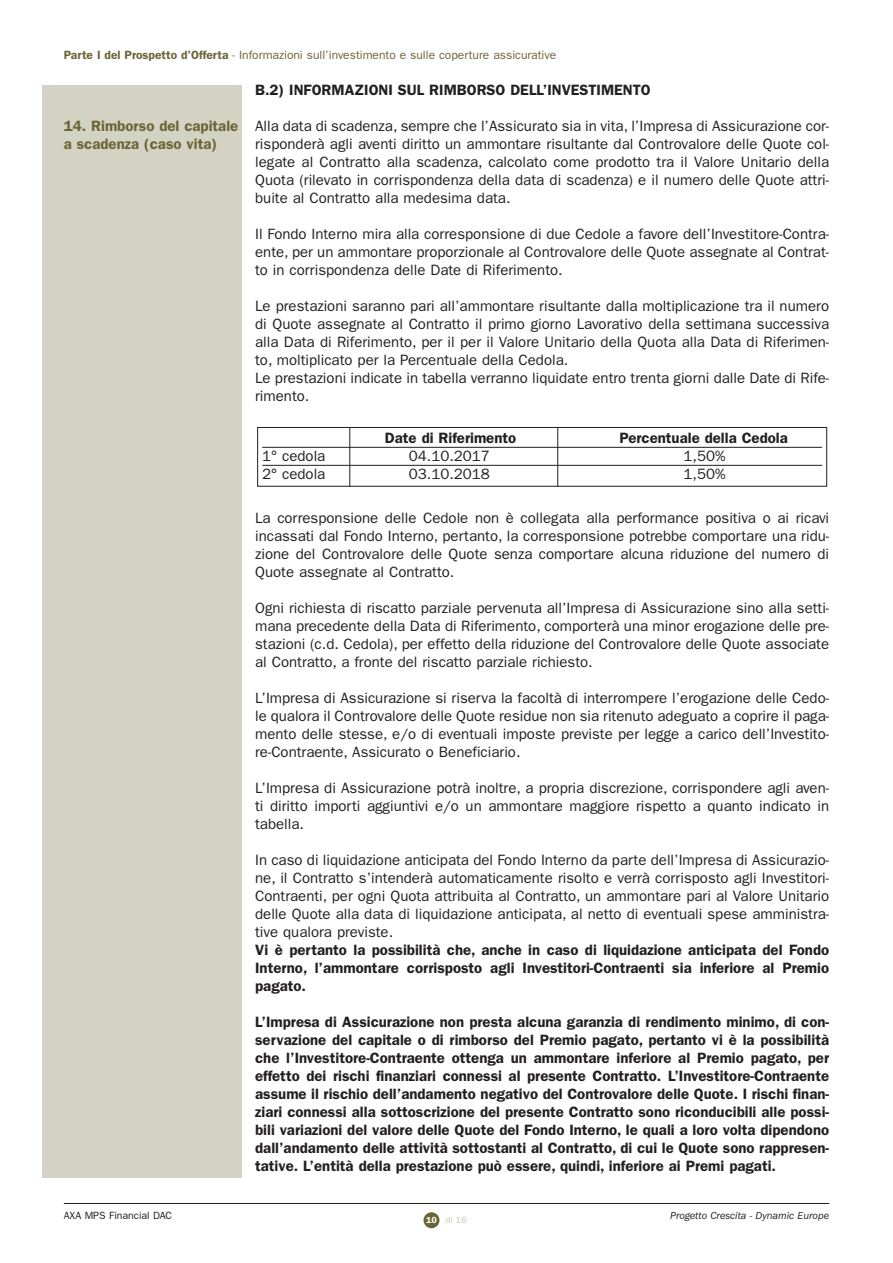
<style>
.page{position:relative;width:893px;height:1263px;background:#fff}
.page>*{position:absolute;margin:0;border:0;box-sizing:border-box;transform-origin:0 0}
.t1{font:15px/18px "Franklin Gothic";color:#231f20;text-align:justify}
.t2{font:600 15px/18px "Franklin Gothic";color:#231f20;text-align:justify}
.t3{font:600 15px/18px "Franklin Gothic";color:#6a6536}
.t4{font:12px "Franklin Gothic";color:#6a6536}
.t5{font:italic 10.5px "Franklin Gothic";color:#231f20}
.t6{font:10.5px "Franklin Gothic";color:#231f20}
.t7{font:9px "Franklin Gothic";color:#c5c1ac}
.s1{font-weight:600}
.s2{font-weight:600;color:#fff}
</style>
<div class="page">
<div style="left:423px;top:1212px;width:16px;height:16px;background:#6a6536;border-radius:50%"></div>
<div style="left:43px;top:85px;width:199px;height:1093px;background:#d4d2c3"></div>
<svg style="left:257px;top:427px;width:570px;height:60px"></svg>
<hr style="left:262px;top:465px;width:560px;height:1px;background:#231f20">
<hr style="left:349px;top:427px;width:1px;height:60px;background:#231f20">
<hr style="left:557px;top:427px;width:1px;height:60px;background:#231f20">
<hr style="left:64px;top:1203px;width:765px;height:1px;background:#231f20">
<p class="t4" style="left:64px;top:51px;width:494px"><span class="s1">Parte I del Prospetto d’Offerta</span> - Informazioni sull’investimento e sulle coperture assicurative</p>
<p class="t3" style="left:64px;top:118px;width:176px">14. Rimborso del capitale a scadenza (caso vita)</p>
<p class="t2" style="left:255px;top:82px;width:397px">B.2) INFORMAZIONI SUL RIMBORSO DELL’INVESTIMENTO</p>
<p class="t1" style="left:255px;top:118px;width:576px">Alla data di scadenza, sempre che l’Assicurato sia in vita, l’Impresa di Assicurazione cor&shy;risponderà agli aventi diritto un ammontare risultante dal Controvalore delle Quote col&shy;legate al Contratto alla scadenza, calcolato come prodotto tra il Valore Unitario della Quota (rilevato in corrispondenza della data di scadenza) e il numero delle Quote attri&shy;buite al Contratto alla medesima data.</p>
<p class="t1" style="left:255px;top:226px;width:575px">Il Fondo Interno mira alla corresponsione di due Cedole a favore dell’Investitore-Contra&shy;ente, per un ammontare proporzionale al Controvalore delle Quote assegnate al Contrat&shy;to in corrispondenza delle Date di Riferimento.</p>
<p class="t1" style="left:255px;top:298px;width:576px;text-align:left">Le prestazioni saranno pari all’ammontare risultante dalla moltiplicazione tra il numero di Quote assegnate al Contratto il primo giorno Lavorativo della settimana successiva alla Data di Riferimento, per il per il Valore Unitario della Quota alla Data di Riferimen&shy;to, moltiplicato per la Percentuale della Cedola.<br>Le prestazioni indicate in tabella verranno liquidate entro trenta giorni dalle Date di Rife&shy;rimento.</p>
<p class="t2" style="left:385px;top:430px;width:133px">Date di Riferimento</p>
<p class="t2" style="left:619px;top:430px;width:170px">Percentuale della Cedola</p>
<p class="t1" style="left:262px;top:448px;width:65px">1° cedola</p>
<p class="t1" style="left:409px;top:448px;width:82px">04.10.2017</p>
<p class="t1" style="left:683px;top:448px;width:43px">1,50%</p>
<p class="t1" style="left:262px;top:466px;width:65px">2° cedola</p>
<p class="t1" style="left:409px;top:466px;width:82px">03.10.2018</p>
<p class="t1" style="left:683px;top:466px;width:43px">1,50%</p>
<p class="t1" style="left:255px;top:510px;width:576px">La corresponsione delle Cedole non è collegata alla performance positiva o ai ricavi incassati dal Fondo Interno, pertanto, la corresponsione potrebbe comportare una ridu&shy;zione del Controvalore delle Quote senza comportare alcuna riduzione del numero di Quote assegnate al Contratto.</p>
<p class="t1" style="left:255px;top:600px;width:576px">Ogni richiesta di riscatto parziale pervenuta all’Impresa di Assicurazione sino alla setti&shy;mana precedente della Data di Riferimento, comporterà una minor erogazione delle pre&shy;stazioni (c.d. Cedola), per effetto della riduzione del Controvalore delle Quote associate al Contratto, a fronte del riscatto parziale richiesto.</p>
<p class="t1" style="left:255px;top:690px;width:575px">L’Impresa di Assicurazione si riserva la facoltà di interrompere l’erogazione delle Cedo&shy;le qualora il Controvalore delle Quote residue non sia ritenuto adeguato a coprire il paga&shy;mento delle stesse, e/o di eventuali imposte previste per legge a carico dell’Investito&shy;re-Contraente, Assicurato o Beneficiario.</p>
<p class="t1" style="left:255px;top:780px;width:575px">L’Impresa di Assicurazione potrà inoltre, a propria discrezione, corrispondere agli aven&shy;ti diritto importi aggiuntivi e/o un ammontare maggiore rispetto a quanto indicato in tabella.</p>
<p class="t1" style="left:255px;top:852px;width:576px">In caso di liquidazione anticipata del Fondo Interno da parte dell’Impresa di Assicurazio&shy;ne, il Contratto s’intenderà automaticamente risolto e verrà corrisposto agli Investitori-Contraenti, per ogni Quota attribuita al Contratto, un ammontare pari al Valore Unitario delle Quote alla data di liquidazione anticipata, al netto di eventuali spese amministra&shy;tive qualora previste.</p>
<p class="t2" style="left:255px;top:942px;width:576px">Vi è pertanto la possibilità che, anche in caso di liquidazione anticipata del Fondo Interno, l’ammontare corrisposto agli Investitori-Contraenti sia inferiore al Premio pagato.</p>
<p class="t2" style="left:255px;top:1014px;width:576px">L’Impresa di Assicurazione non presta alcuna garanzia di rendimento minimo, di con&shy;servazione del capitale o di rimborso del Premio pagato, pertanto vi è la possibilità che l’Investitore-Contraente ottenga un ammontare inferiore al Premio pagato, per effetto dei rischi finanziari connessi al presente Contratto. L’Investitore-Contraente assume il rischio dell’andamento negativo del Controvalore delle Quote. I rischi finan&shy;ziari connessi alla sottoscrizione del presente Contratto sono riconducibili alle possi&shy;bili variazioni del valore delle Quote del Fondo Interno, le quali a loro volta dipendono dall’andamento delle attività sottostanti al Contratto, di cui le Quote sono rappresen&shy;tative. L’entità della prestazione può essere, quindi, inferiore ai Premi pagati.</p>
<p class="t6" style="left:64px;top:1211px;width:110px">AXA MPS Financial DAC</p>
<p class="t5" style="left:670px;top:1211px;width:160px">Progetto Crescita - Dynamic Europe</p>
<p class="t7" style="left:426px;top:1217px;width:42px"><span class="s2">10</span> di 16</p>
</div>
